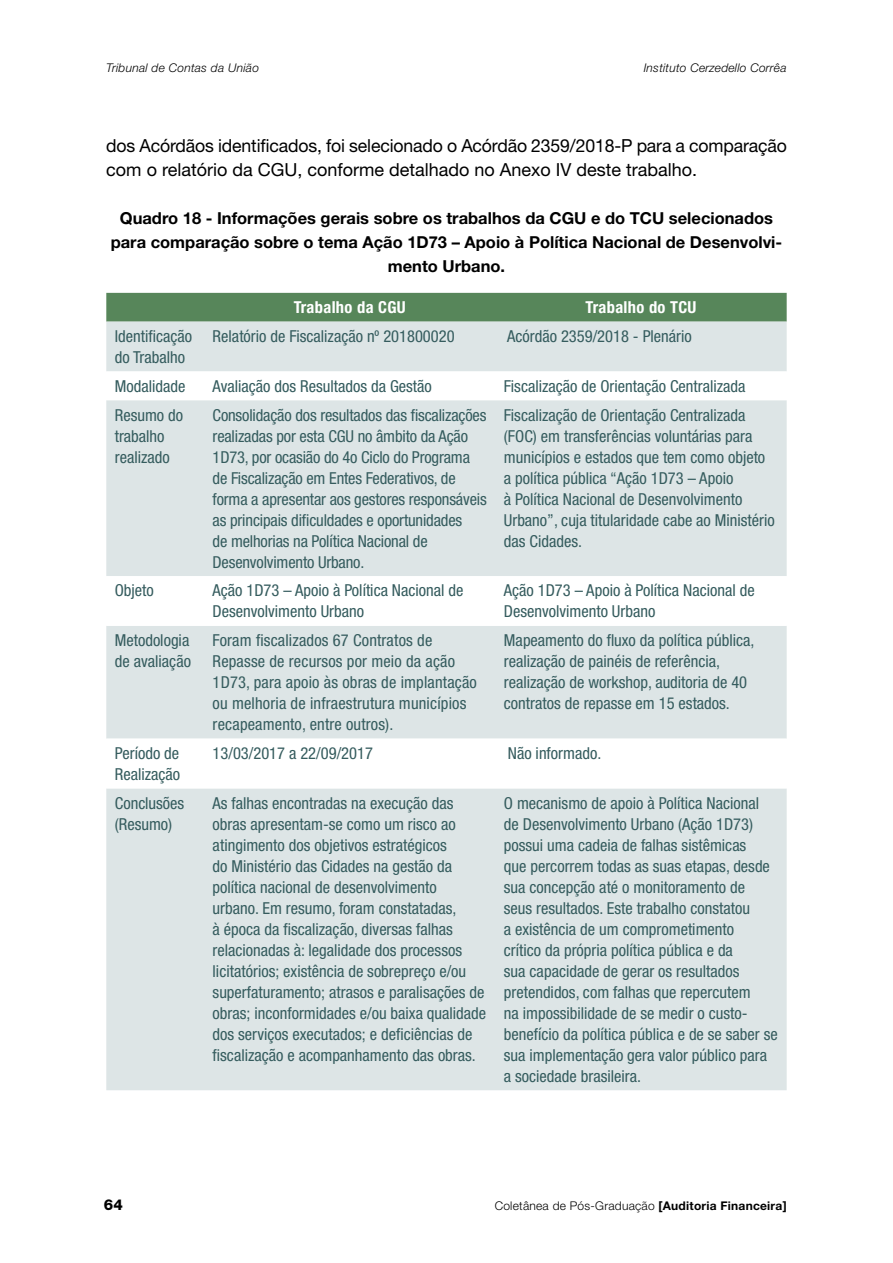
<style>
.page{position:relative;width:893px;height:1263px;background:#fff}
.page>*{position:absolute;margin:0;border:0;box-sizing:border-box;transform-origin:0 0}
.t1{font:18px/24px "Helvetica Neue LT Std";letter-spacing:-.01em;color:#000}
.t2{font:condensed 16.5px/21px "Helvetica Neue LT Std";color:#355c5e}
.t3{font:700 16.5px/24px "Helvetica Neue LT Std";color:#000;text-align:center}
.t4{font:700 condensed 16.5px "Helvetica Neue LT Std";letter-spacing:.02em;color:#fff}
.t5{font:800 15px "Helvetica Neue LT Std";color:#000}
.t6{font:italic 300 12px "Helvetica Neue LT Std";letter-spacing:.02em;color:#000}
.t7{font:300 12px "Helvetica Neue LT Std";letter-spacing:.02em;color:#000}
.s1{font-weight:700}
</style>
<div class="page">
<div style="left:106px;top:293px;width:681px;height:29px;background:#57865a"></div>
<div style="left:106px;top:322px;width:681px;height:768px;background:#dde5e6"></div>
<svg style="left:106px;top:371px;width:681px;height:417px;fill:#dde5e6"></svg>
<p class="t6" style="left:106px;top:61px;width:154px">Tribunal de Contas da União</p>
<p class="t6" style="left:644px;top:61px;width:144px">Instituto Cerzedello Corrêa</p>
<p class="t1" style="left:106px;top:133px;width:682px">dos Acórdãos identificados, foi selecionado o Acórdão 2359/2018-P para a comparação com o relatório da CGU, conforme detalhado no Anexo IV deste trabalho.</p>
<p class="t3" style="left:111px;top:205px;width:673px">Quadro 18 - Informações gerais sobre os trabalhos da CGU e do TCU selecionados para comparação sobre o tema Ação 1D73 – Apoio à Política Nacional de Desenvolvi&shy;mento Urbano.</p>
<p class="t4" style="left:294px;top:297px;width:114px">Trabalho da CGU</p>
<p class="t4" style="left:586px;top:297px;width:112px">Trabalho do TCU</p>
<p class="t2" style="left:115px;top:325px;width:79px">Identificação do Trabalho</p>
<p class="t2" style="left:213px;top:325px;width:244px">Relatório de Fiscalização nº 201800020</p>
<p class="t2" style="left:507px;top:325px;width:186px">Acórdão 2359/2018 - Plenário</p>
<p class="t2" style="left:115px;top:375px;width:72px">Modalidade</p>
<p class="t2" style="left:213px;top:375px;width:221px">Avaliação dos Resultados da Gestão</p>
<p class="t2" style="left:504px;top:375px;width:243px">Fiscalização de Orientação Centralizada</p>
<p class="t2" style="left:115px;top:404px;width:70px">Resumo do trabalho realizado</p>
<p class="t2" style="left:213px;top:404px;width:276px">Consolidação dos resultados das fiscalizações realizadas por esta CGU no âmbito da Ação 1D73, por ocasião do 4o Ciclo do Programa de Fiscalização em Entes Federativos, de forma a apresentar aos gestores responsáveis as principais dificuldades e oportunidades<br>de melhorias na Política Nacional de Desenvolvimento Urbano.</p>
<p class="t2" style="left:504px;top:404px;width:272px">Fiscalização de Orientação Centralizada (FOC) em transferências voluntárias para municípios e estados que tem como objeto a política pública “Ação 1D73 – Apoio<br>à Política Nacional de Desenvolvimento Urbano”, cuja titularidade cabe ao Ministério das Cidades.</p>
<p class="t2" style="left:115px;top:580px;width:41px">Objeto</p>
<p class="t2" style="left:213px;top:580px;width:252px">Ação 1D73 – Apoio à Política Nacional de<br>Desenvolvimento Urbano</p>
<p class="t2" style="left:504px;top:580px;width:252px">Ação 1D73 – Apoio à Política Nacional de<br>Desenvolvimento Urbano</p>
<p class="t2" style="left:115px;top:630px;width:78px">Metodologia de avaliação</p>
<p class="t2" style="left:213px;top:630px;width:266px">Foram fiscalizados 67 Contratos de Repasse de recursos por meio da ação 1D73, para apoio às obras de implantação ou melhoria de infraestrutura municípios recapeamento, entre outros).</p>
<p class="t2" style="left:504px;top:630px;width:252px">Mapeamento do fluxo da política pública, realização de painéis de referência, realização de workshop, auditoria de 40 contratos de repasse em 15 estados.</p>
<p class="t2" style="left:115px;top:743px;width:67px">Período de<br>Realização</p>
<p class="t2" style="left:213px;top:743px;width:162px">13/03/2017 a 22/09/2017</p>
<p class="t2" style="left:508px;top:743px;width:95px">Não informado.</p>
<p class="t2" style="left:115px;top:792px;width:71px">Conclusões (Resumo)</p>
<p class="t2" style="left:213px;top:792px;width:275px">As falhas encontradas na execução das obras apresentam-se como um risco ao atingimento dos objetivos estratégicos<br>do Ministério das Cidades na gestão da política nacional de desenvolvimento urbano. Em resumo, foram constatadas,<br>à época da fiscalização, diversas falhas relacionadas à: legalidade dos processos licitatórios; existência de sobrepreço e/ou superfaturamento; atrasos e paralisações de obras; inconformidades e/ou baixa qualidade dos serviços executados; e deficiências de fiscalização e acompanhamento das obras.</p>
<p class="t2" style="left:504px;top:792px;width:275px">O mecanismo de apoio à Política Nacional de Desenvolvimento Urbano (Ação 1D73) possui uma cadeia de falhas sistêmicas<br>que percorrem todas as suas etapas, desde sua concepção até o monitoramento de<br>seus resultados. Este trabalho constatou<br>a existência de um comprometimento<br>crítico da própria política pública e da<br>sua capacidade de gerar os resultados pretendidos, com falhas que repercutem<br>na impossibilidade de se medir o custo&shy;benefício da política pública e de se saber se sua implementação gera valor público para a sociedade brasileira.</p>
<p class="t5" style="left:104px;top:1195px;width:20px">64</p>
<p class="t7" style="left:495px;top:1198px;width:293px">Coletânea de Pós-Graduação <span class="s1">[Auditoria Financeira]</span></p>
</div>
